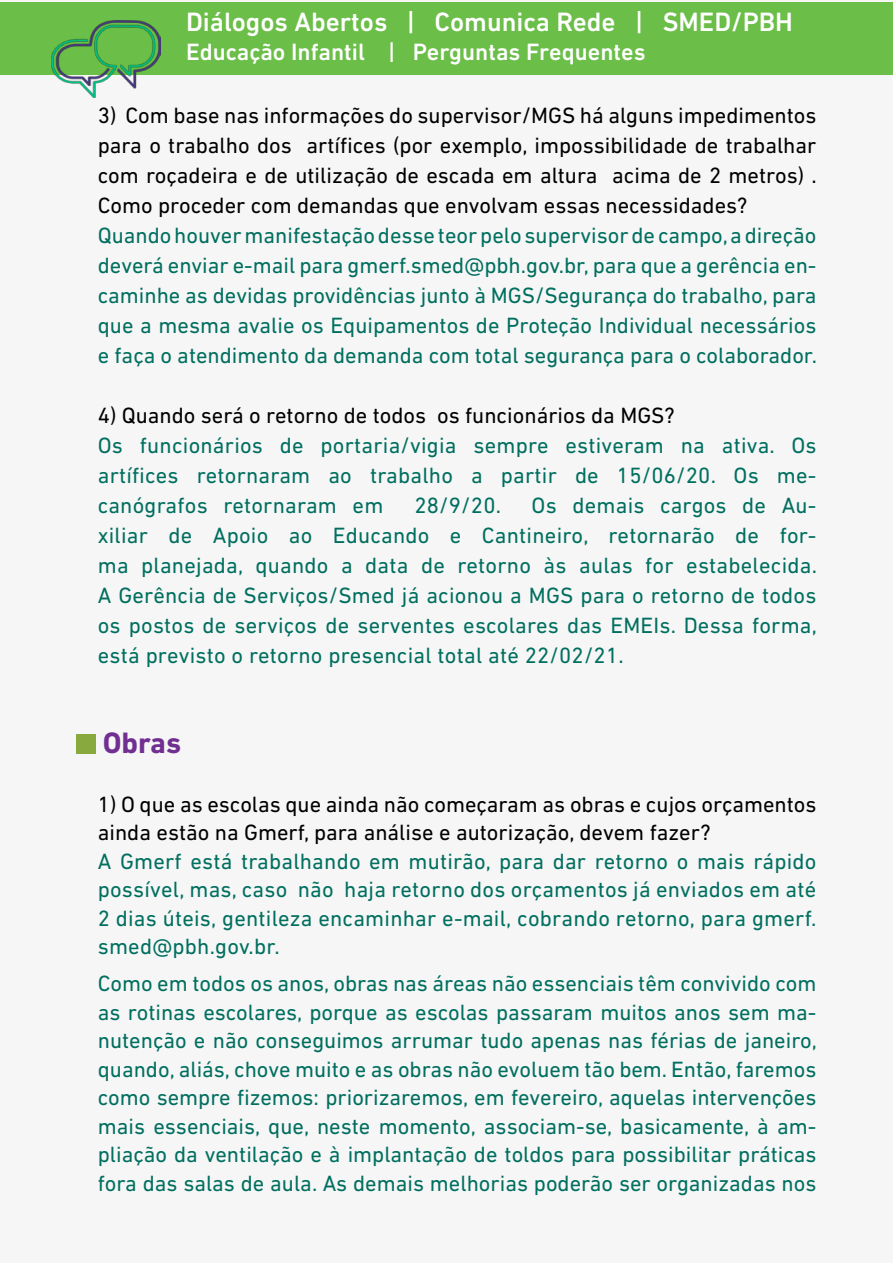
<style>
.page{position:relative;width:893px;height:1263px;background:#f6f6f6}
.page>*{position:absolute;margin:0;border:0;box-sizing:border-box;transform-origin:0 0}
.t1{font:700 30px "DIN Next LT Pro";color:#712f92}
.t2{font:500 27px "DIN Next LT Pro";color:#fff}
.t3{font:500 24px "DIN Next LT Pro";color:#fff}
.t4{font:22.5px/30px "DIN Next LT Pro";letter-spacing:.01em;color:#006f5f;text-align:justify}
.t5{font:22.5px/30px "DIN Next LT Pro";color:#000;text-align:justify}
</style>
<div class="page">
<div style="left:0;top:2px;width:893px;height:73px;background:#6bbe48"></div>
<img style="left:52px;top:20px;width:108px;height:78px">
<div style="left:77px;top:734px;width:19px;height:19px;background:#87a93e"></div>
<p class="t2" style="left:186px;top:6px;width:608px">Diálogos Abertos | Comunica Rede | SMED/PBH</p>
<p class="t3" style="left:186px;top:38px;width:461px">Educação Infantil | Perguntas Frequentes</p>
<p class="t5" style="left:98px;top:100px;width:720px">3) Com base nas informações do supervisor/MGS há alguns impedimentos para o trabalho dos artífices (por exemplo, impossibilidade de trabalhar com roçadeira e de utilização de escada em altura acima de 2 metros) .<br>Como proceder com demandas que envolvam essas necessidades?</p>
<p class="t4" style="left:98px;top:220px;width:721px">Quando houver manifestação desse teor pelo supervisor de campo, a direção deverá enviar e-mail para gmerf.smed@pbh.gov.br, para que a gerência en&shy;caminhe as devidas providências junto à MGS/Segurança do trabalho, para que a mesma avalie os Equipamentos de Proteção Individual necessários e faça o atendimento da demanda com total segurança para o colaborador.</p>
<p class="t5" style="left:98px;top:400px;width:579px">4) Quando será o retorno de todos os funcionários da MGS?</p>
<p class="t4" style="left:98px;top:430px;width:720px">Os funcionários de portaria/vigia sempre estiveram na ativa. Os artífices retornaram ao trabalho a partir de 15/06/20. Os me&shy;canógrafos retornaram em</p>
<p class="t4" style="left:98px;top:490px;width:721px;text-indent:434px">Os demais cargos de Au&shy;xiliar de Apoio ao Educando e Cantineiro, retornarão de for&shy;ma planejada, quando a data de retorno às aulas for estabelecida.<br>A Gerência de Serviços/Smed já acionou a MGS para o retorno de todos os postos de serviços de serventes escolares das EMEIs. Dessa forma, está previsto o retorno presencial total até 22/02/21.</p>
<p class="t4" style="left:414px;top:490px;width:88px">28/9/20.</p>
<h1 class="t1" style="left:103px;top:725px;width:80px">Obras</h1>
<p class="t5" style="left:98px;top:790px;width:720px;line-height:28.5px">1) O que as escolas que ainda não começaram as obras e cujos orçamentos ainda estão na Gmerf, para análise e autorização, devem fazer?</p>
<p class="t4" style="left:98px;top:847px;width:720px;line-height:28.5px">A Gmerf está trabalhando em mutirão, para dar retorno o mais rápido possível, mas, caso não haja retorno dos orçamentos já enviados em até 2 dias úteis, gentileza encaminhar e-mail, cobrando retorno, para gmerf. smed@pbh.gov.br.</p>
<p class="t4" style="left:98px;top:969px;width:721px;line-height:28.5px">Como em todos os anos, obras nas áreas não essenciais têm convivido com as rotinas escolares, porque as escolas passaram muitos anos sem ma&shy;nutenção e não conseguimos arrumar tudo apenas nas férias de janeiro, quando, aliás, chove muito e as obras não evoluem tão bem. Então, faremos como sempre fizemos: priorizaremos, em fevereiro, aquelas intervenções mais essenciais, que, neste momento, associam-se, basicamente, à am&shy;pliação da ventilação e à implantação de toldos para possibilitar práticas fora das salas de aula. As demais melhorias poderão ser organizadas nos</p>
</div>
